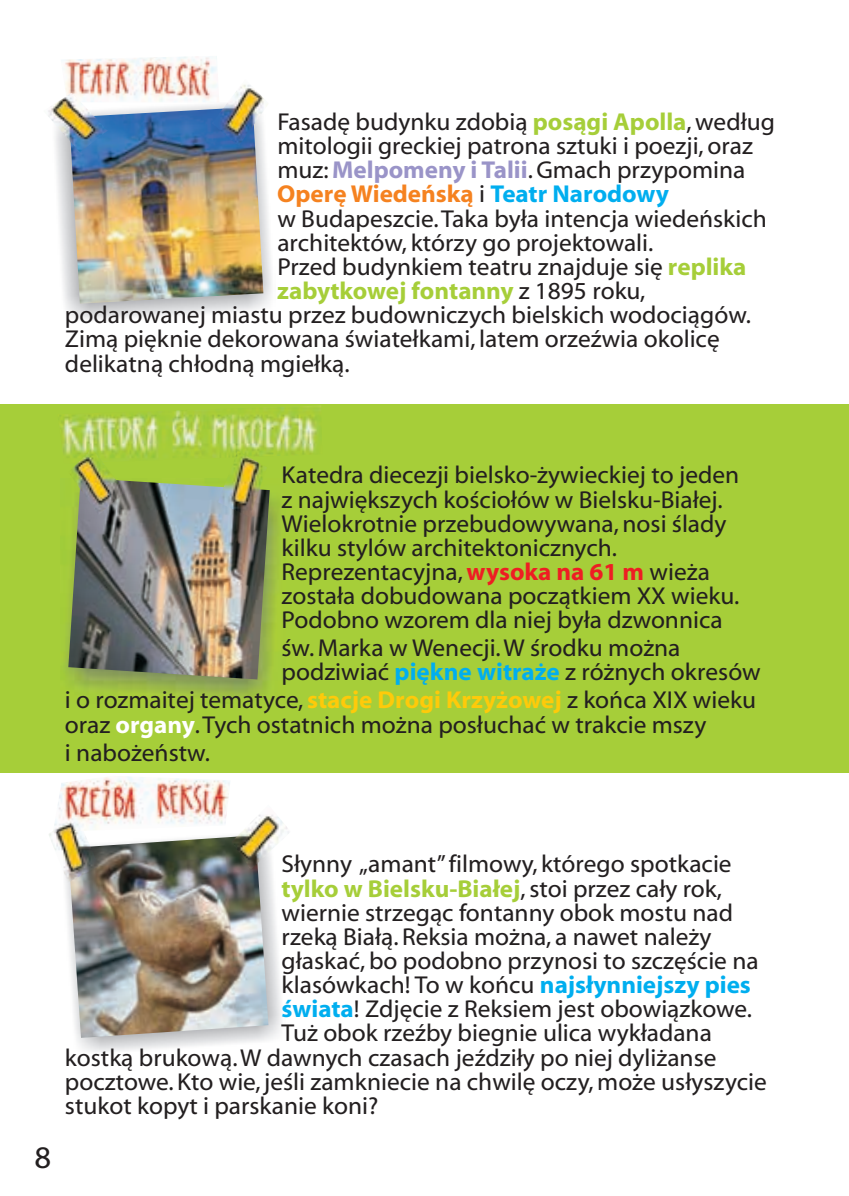
<style>
.page{position:relative;width:849px;height:1196px;background:#fff}
.page>*{position:absolute;margin:0;border:0;box-sizing:border-box;transform-origin:0 0}
.t1{font:31.5px "Myriad Web Pro";color:#231f20}
.t2{font:24.5px/24.2px "Myriad Web Pro";color:#231f20}
.t3{font:700 24.5px "Myriad Web Pro";color:#a6ce39}
.t4{font:700 24.5px "Myriad Web Pro";color:#f58220}
.s1{font-weight:700;color:#a6ce39}
.s2{font-weight:700;color:#9a94c8}
.s3{font-weight:400;color:#231f20}
.s4{color:#00aeef}
.s5{font-weight:700;color:#ee1d23}
.s6{font-weight:700;color:#00aeef}
.s7{font-weight:700;color:#feca0a}
.s8{font-weight:700;color:#fff}
</style>
<div class="page">
<div style="left:0;top:404px;width:848px;height:368px;background:#a6ce39"></div>
<img style="left:68px;top:835px;width:200px;height:202px">
<img style="left:65px;top:498px;width:214px;height:200px">
<img style="left:68px;top:480px;width:202px;height:199px">
<img style="left:69px;top:107px;width:194px;height:197px">
<img style="left:49px;top:832px;width:50px;height:50px">
<img style="left:53px;top:777px;width:177px;height:55px">
<img style="left:62px;top:56px;width:155px;height:46px">
<img style="left:60px;top:405px;width:261px;height:54px">
<img style="left:231px;top:814px;width:58px;height:55px">
<img style="left:48px;top:93px;width:60px;height:59px">
<img style="left:212px;top:79px;width:57px;height:67px">
<img style="left:218px;top:450px;width:49px;height:67px">
<img style="left:68px;top:448px;width:57px;height:67px">
<p class="t2" style="left:277px;top:111px;width:499px">Fasadê budynku zdobi¹ <span class="s1">pos¹gi Apolla</span>, wed³ug</p>
<p class="t2" style="left:277px;top:136px;width:477px">mitologii greckiej patrona sztuki i poezji, oraz</p>
<p class="t2" style="left:277px;top:160px;width:469px">muz:<span class="s2">Melpomeny i Talii</span>. Gmach przypomina</p>
<p class="t2" style="left:479px;top:184px;width:7px">i</p>
<p class="t2" style="left:277px;top:208px;width:491px">w Budapeszcie. Taka by³a intencja wiedeñskich</p>
<p class="t2" style="left:277px;top:232px;width:377px">architektów, którzy go projektowali.</p>
<p class="t2" style="left:277px;top:256px;width:470px">Przed budynkiem teatru znajduje siê <span class="s1">replika</span></p>
<p class="t3" style="left:277px;top:280px;width:369px">zabytkowej fontanny <span class="s3">z 1895 roku,</span></p>
<p class="t2" style="left:65px;top:305px;width:687px">podarowanej miastu przez budowniczych bielskich wodoci¹gów.</p>
<p class="t2" style="left:65px;top:329px;width:656px">Zim¹ piêknie dekorowana œwiate³kami, latem orzeŸwia okolicê</p>
<p class="t2" style="left:65px;top:353px;width:286px">delikatn¹ ch³odn¹ mgie³k¹.</p>
<p class="t4" style="left:277px;top:184px;width:393px">Operê Wiedeñsk¹ <span class="s4">Teatr Narodowy</span></p>
<p class="t2" style="left:281px;top:465px;width:459px">Katedra diecezji bielsko-¿ywieckiej to jeden z najwiêkszych koœcio³ów w Bielsku-Bia³ej.<br>Wielokrotnie przebudowywana, nosi œlady kilku stylów architektonicznych.<br>Reprezentacyjna,<span class="s5">wysoka na 61 m</span> wie¿a zosta³a dobudowana pocz¹tkiem XX wieku.<br>Podobno wzorem dla niej by³a dzwonnica</p>
<p class="t2" style="left:281px;top:638px;width:480px">œw. Marka w Wenecji. W œrodku mo¿na podziwiaæ <span class="s6">piêkne witra¿e</span> z ró¿nych okresów</p>
<p class="t2" style="left:65px;top:690px;width:692px">i o rozmaitej tematyce,<span class="s7">stacje Drogi Krzy¿owej</span> z koñca XIX wieku oraz <span class="s8">organy</span>. Tych ostatnich mo¿na pos³uchaæ w trakcie mszy</p>
<p class="t2" style="left:65px;top:742px;width:146px">i nabo¿eñstw.</p>
<p class="t1" style="left:35px;top:1144px;width:18px">8</p>
<p class="t2" style="left:281px;top:854px;width:451px">S³ynny „amant” filmowy, którego spotkacie</p>
<p class="t3" style="left:281px;top:878px;width:442px">tylko w Bielsku-Bia³ej <span class="s3">stoi przez ca³y rok,</span></p>
<p class="t2" style="left:281px;top:902px;width:453px">wiernie strzeg¹c fontanny obok mostu nad</p>
<p class="t2" style="left:281px;top:926px;width:431px">rzek¹ Bia³¹. Reksia mo¿na, a nawet nale¿y</p>
<p class="t2" style="left:281px;top:950px;width:478px">g³askaæ, bo podobno przynosi to szczêœcie na</p>
<p class="t2" style="left:281px;top:974px;width:470px">klasówkach! To w koñcu <span class="s6">najs³ynniejszy pies</span></p>
<p class="t2" style="left:281px;top:998px;width:472px"><span class="s6">œwiata</span>! Zdjêcie z Reksiem jest obowi¹zkowe.</p>
<p class="t2" style="left:281px;top:1023px;width:432px">Tu¿ obok rzeŸby biegnie ulica wyk³adana</p>
<p class="t2" style="left:65px;top:1047px;width:652px">kostk¹ brukow¹. W dawnych czasach jeŸdzi³y po niej dyli¿anse</p>
<p class="t2" style="left:65px;top:1071px;width:703px">pocztowe. Kto wie, jeœli zamkniecie na chwilê oczy, mo¿e us³yszycie</p>
<p class="t2" style="left:65px;top:1095px;width:315px">stukot kopyt i parskanie koni?</p>
<p class="t2" style="left:520px;top:878px;width:7px">,</p>
</div>
